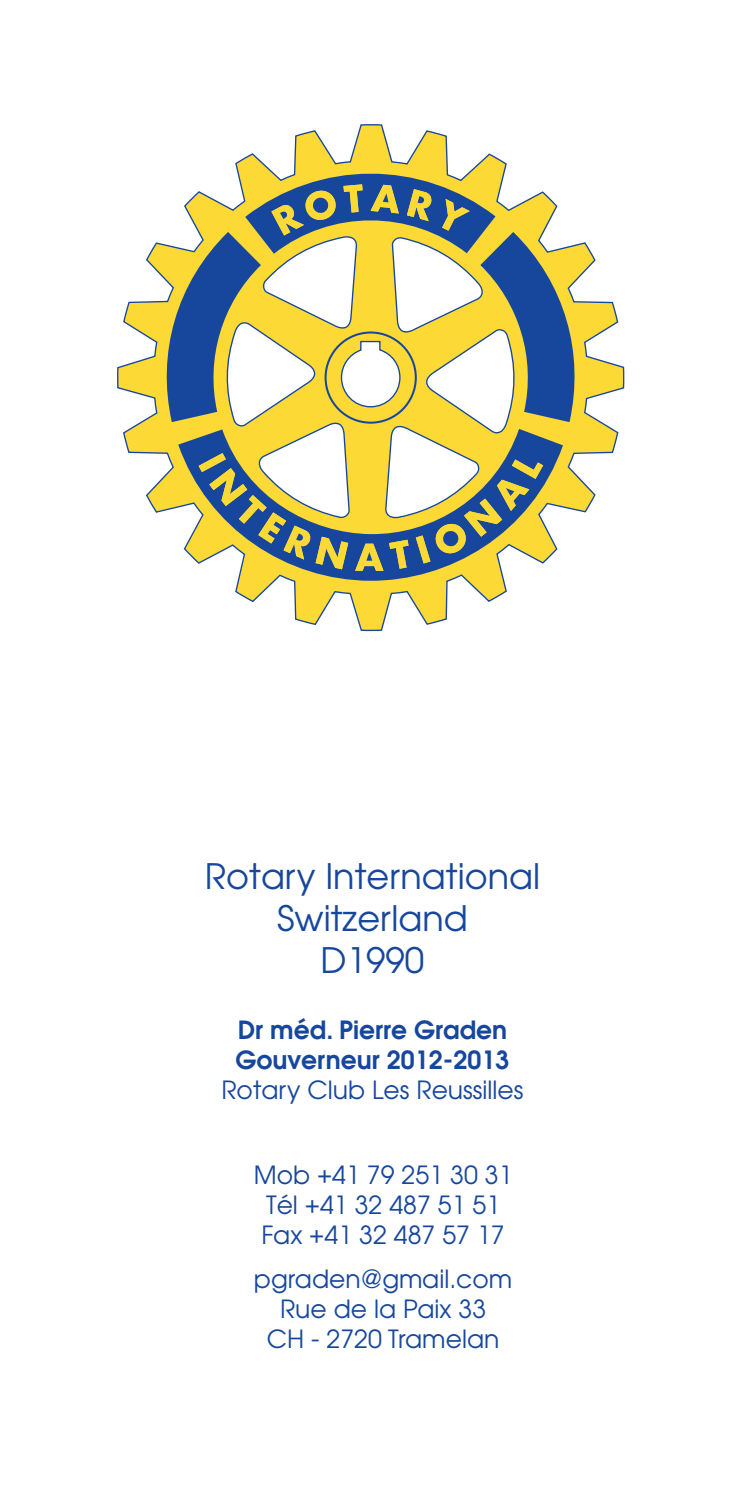
<style>
.page{position:relative;width:745px;height:1489px;background:#fff}
.page>*{position:absolute;margin:0;border:0;box-sizing:border-box;transform-origin:0 0}
.t1{font:35px/42px "Avant Garde";color:#17479d;text-align:center}
.t2{font:25px/30px "Avant Garde";color:#17479d;text-align:center}
.t3{font:600 25px/30px "Avant Garde";color:#17479d}
</style>
<div class="page">
<svg style="left:117px;top:124px;width:507px;height:507px"></svg>
<svg style="left:178px;top:429px;width:384px;height:152px"></svg>
<svg style="left:389px;top:539px;width:19px;height:29px"></svg>
<svg style="left:415px;top:459px;width:127px;height:104px"></svg>
<svg style="left:355px;top:543px;width:28px;height:28px"></svg>
<svg style="left:198px;top:453px;width:150px;height:116px"></svg>
<svg style="left:156px;top:159px;width:428px;height:264px"></svg>
<h1 class="t1" style="left:205px;top:854px;width:336px">Rotary International<br>Switzerland<br>D1990</h1>
<p class="t3" style="left:235px;top:1014px;width:275px">Dr méd. Pierre Graden<br>Gouverneur 2012-2013</p>
<p class="t2" style="left:221px;top:1074px;width:303px">Rotary Club Les Reussilles</p>
<p class="t2" style="left:253px;top:1158px;width:260px">Mob +41 79 251 30 31<br>Tél +41 32 487 51 51<br>Fax +41 32 487 57 17</p>
<p class="t2" style="left:254px;top:1263px;width:260px">pgraden@gmail.com<br>Rue de la Paix 33<br>CH - 2720 Tramelan</p>
</div>
